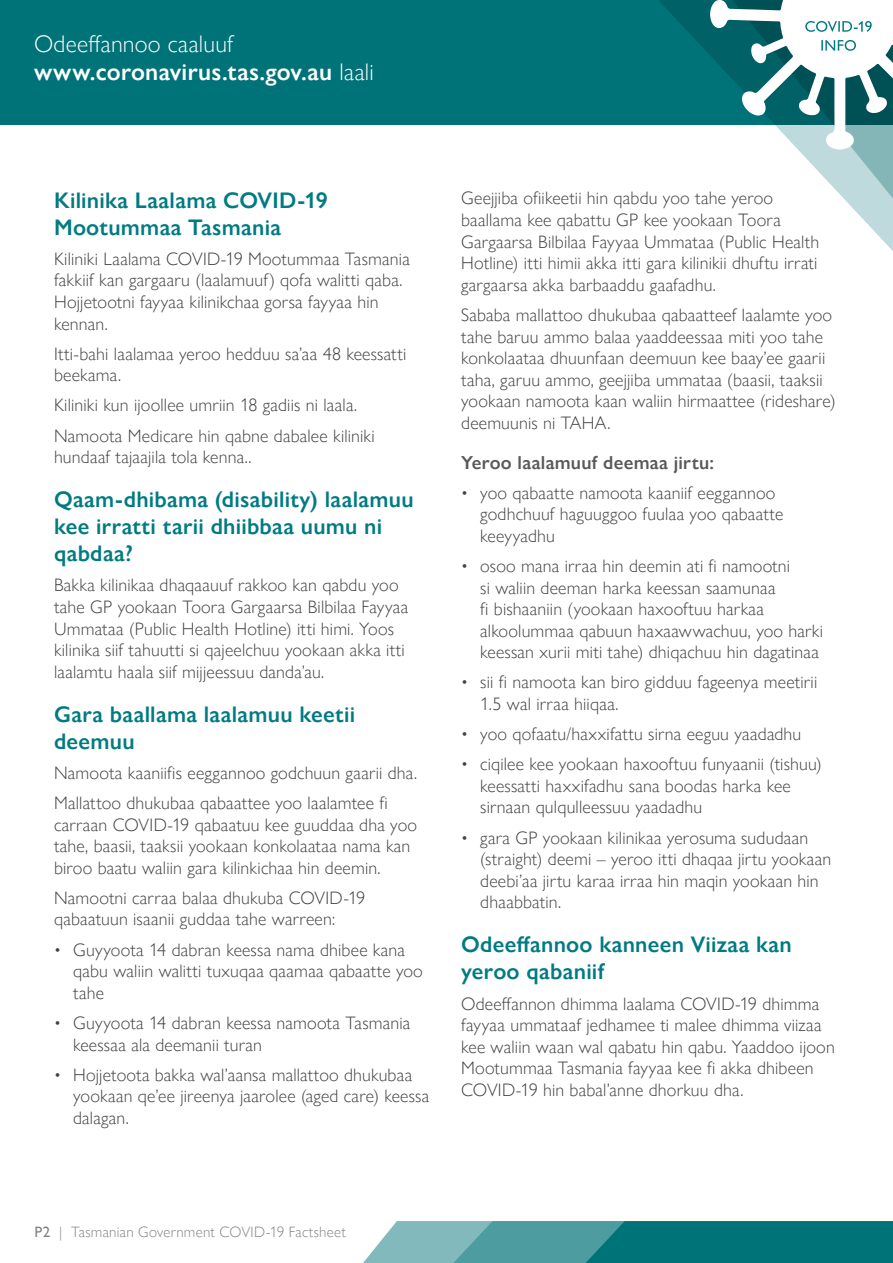
<style>
.page{position:relative;width:893px;height:1263px;background:#fff}
.page>*{position:absolute;margin:0;border:0;box-sizing:border-box;transform-origin:0 0}
.t1{font:600 24px/28.8px "Gill Sans Nova";letter-spacing:.01em;color:#fff}
.t2{font:600 22.5px/27px "Gill Sans Nova";letter-spacing:.015em;color:#007b82}
.t3{font:600 18.75px "Gill Sans Nova";letter-spacing:.015em;color:#58595b}
.t4{font:300 18px/21.6px "Gill Sans Nova";letter-spacing:.01em;color:#414042}
.t5{font:300 15px "Gill Sans Nova";letter-spacing:.02em;color:#808285}
.s1{font-weight:300}
.s2{font-weight:500}
</style>
<div class="page">
<div style="left:0;top:0;width:893px;height:125px;background:#007378"></div>
<svg style="left:659px;top:0;width:49px;height:53px;fill:#006369"></svg>
<svg style="left:708px;top:0;width:185px;height:251px"></svg>
<svg style="left:709px;top:0;width:184px;height:150px"></svg>
<svg style="left:363px;top:1221px;width:530px;height:42px"></svg>
<h1 class="t1" style="left:34px;top:29px;width:341px"><span class="s1">Odeeffannoo caaluuf </span>www.coronavirus.tas.gov.au <span class="s1">laali</span></h1>
<p class="t2" style="left:54px;top:186px;width:275px">Kilinika Laalama COVID-19<br>Mootummaa Tasmania</p>
<p class="t4" style="left:54px;top:248px;width:357px">Kiliniki Laalama COVID-19 Mootummaa Tasmania fakkiif kan gargaaru (laalamuuf) qofa walitti qaba.<br>Hojjetootni fayyaa kilinikchaa gorsa fayyaa hin kennan.</p>
<p class="t4" style="left:54px;top:343px;width:354px">Itti-bahi laalamaa yeroo hedduu sa’aa 48 keessatti beekama.</p>
<p class="t4" style="left:54px;top:390px;width:322px;line-height:30.2px">Kiliniki kun ijoollee umriin 18 gadiis ni laala.<br>Namoota Medicare hin qabne dabalee kiliniki</p>
<p class="t4" style="left:54px;top:446px;width:199px">hundaaf tajaajila tola kenna..</p>
<p class="t2" style="left:54px;top:486px;width:361px">Qaam-dhibama (disability) laalamuu kee irratti tarii dhiibbaa uumu ni qabdaa?</p>
<p class="t4" style="left:54px;top:574px;width:356px">Bakka kilinikaa dhaqaauuf rakkoo kan qabdu yoo tahe GP yookaan Toora Gargaarsa Bilbilaa Fayyaa Ummataa (Public Health Hotline) itti himi. Yoos kilinika siif tahuutti si qajeelchuu yookaan akka itti laalamtu haala siif mijjeessuu danda’au.</p>
<p class="t2" style="left:54px;top:700px;width:303px">Gara baallama laalamuu keetii deemuu</p>
<p class="t4" style="left:54px;top:757px;width:365px;line-height:30.2px">Namoota kaaniifis eeggannoo godchuun gaarii dha.<br>Mallattoo dhukubaa qabaattee yoo laalamtee fi</p>
<p class="t4" style="left:54px;top:813px;width:365px">carraan COVID-19 qabaatuu kee guuddaa dha yoo tahe, baasii, taaksii yookaan konkolaataa nama kan biroo baatu waliin gara kilinkichaa hin deemin.</p>
<p class="t4" style="left:54px;top:887px;width:313px">Namootni carraa balaa dhukuba COVID-19 qabaatuun isaanii guddaa tahe warreen:</p>
<p class="t4" style="left:73px;top:938px;width:351px;text-indent:-19px">• Guyyoota 14 dabran keessa nama dhibee kana qabu waliin walitti tuxuqaa qaamaa qabaatte yoo tahe</p>
<p class="t4" style="left:73px;top:1012px;width:339px;text-indent:-19px">• Guyyoota 14 dabran keessa namoota Tasmania keessaa ala deemanii turan</p>
<p class="t4" style="left:73px;top:1063px;width:358px;text-indent:-19px">• Hojjetoota bakka wal’aansa mallattoo dhukubaa yookaan qe’ee jireenya jaarolee (aged care) keessa dalagan.</p>
<p class="t4" style="left:461px;top:187px;width:360px">Geejjiba ofiikeetii hin qabdu yoo tahe yeroo baallama kee qabattu GP kee yookaan Toora Gargaarsa Bilbilaa Fayyaa Ummataa (Public Health Hotline) itti himii akka itti gara kilinikii dhuftu irrati gargaarsa akka barbaaddu gaafadhu.</p>
<p class="t4" style="left:461px;top:304px;width:376px">Sababa mallattoo dhukubaa qabaatteef laalamte yoo tahe baruu ammo balaa yaaddeessaa miti yoo tahe konkolaataa dhuunfaan deemuun kee baay’ee gaarii taha, garuu ammo, geejjiba ummataa (baasii, taaksii yookaan namoota kaan waliin hirmaattee (rideshare) deemuunis ni TAHA.</p>
<p class="t3" style="left:461px;top:451px;width:255px">Yeroo laalamuuf deemaa jirtu:</p>
<p class="t4" style="left:480px;top:481px;width:304px;text-indent:-19px">• yoo qabaatte namoota kaaniif eeggannoo godhchuuf haguuggoo fuulaa yoo qabaatte keeyyadhu</p>
<p class="t4" style="left:480px;top:555px;width:344px;text-indent:-19px">• osoo mana irraa hin deemin ati fi namootni<br>si waliin deeman harka keessan saamunaa<br>fi bishaaniin (yookaan haxooftuu harkaa alkoolummaa qabuun haxaawwachuu, yoo harki keessan xurii miti tahe) dhiqachuu hin dagatinaa</p>
<p class="t4" style="left:480px;top:671px;width:338px;text-indent:-19px">• sii fi namoota kan biro gidduu fageenya meetirii<br>1.5 wal irraa hiiqaa.</p>
<p class="t4" style="left:461px;top:723px;width:342px">• yoo qofaatu/haxxifattu sirna eeguu yaadadhu</p>
<p class="t4" style="left:480px;top:753px;width:343px;text-indent:-19px">• ciqilee kee yookaan haxooftuu funyaanii (tishuu) keessatti haxxifadhu sana boodas harka kee sirnaan qulqulleessuu yaadadhu</p>
<p class="t4" style="left:480px;top:826px;width:352px;text-indent:-19px">• gara GP yookaan kilinikaa yerosuma sududaan (straight) deemi – yeroo itti dhaqaa jirtu yookaan deebi’aa jirtu karaa irraa hin maqin yookaan hin dhaabbatin.</p>
<p class="t2" style="left:461px;top:931px;width:332px">Odeeffannoo kanneen Viizaa kan yeroo qabaniif</p>
<p class="t4" style="left:461px;top:992px;width:375px">Odeeffannon dhimma laalama COVID-19 dhimma fayyaa ummataaf jedhamee ti malee dhimma viizaa kee waliin waan wal qabatu hin qabu. Yaaddoo ijoon Mootummaa Tasmania fayyaa kee fi akka dhibeen COVID-19 hin babal’anne dhorkuu dha.</p>
<p class="t5" style="left:35px;top:1223px;width:313px"><span class="s2">P2</span> | Tasmanian Government COVID-19 Factsheet</p>
</div>
